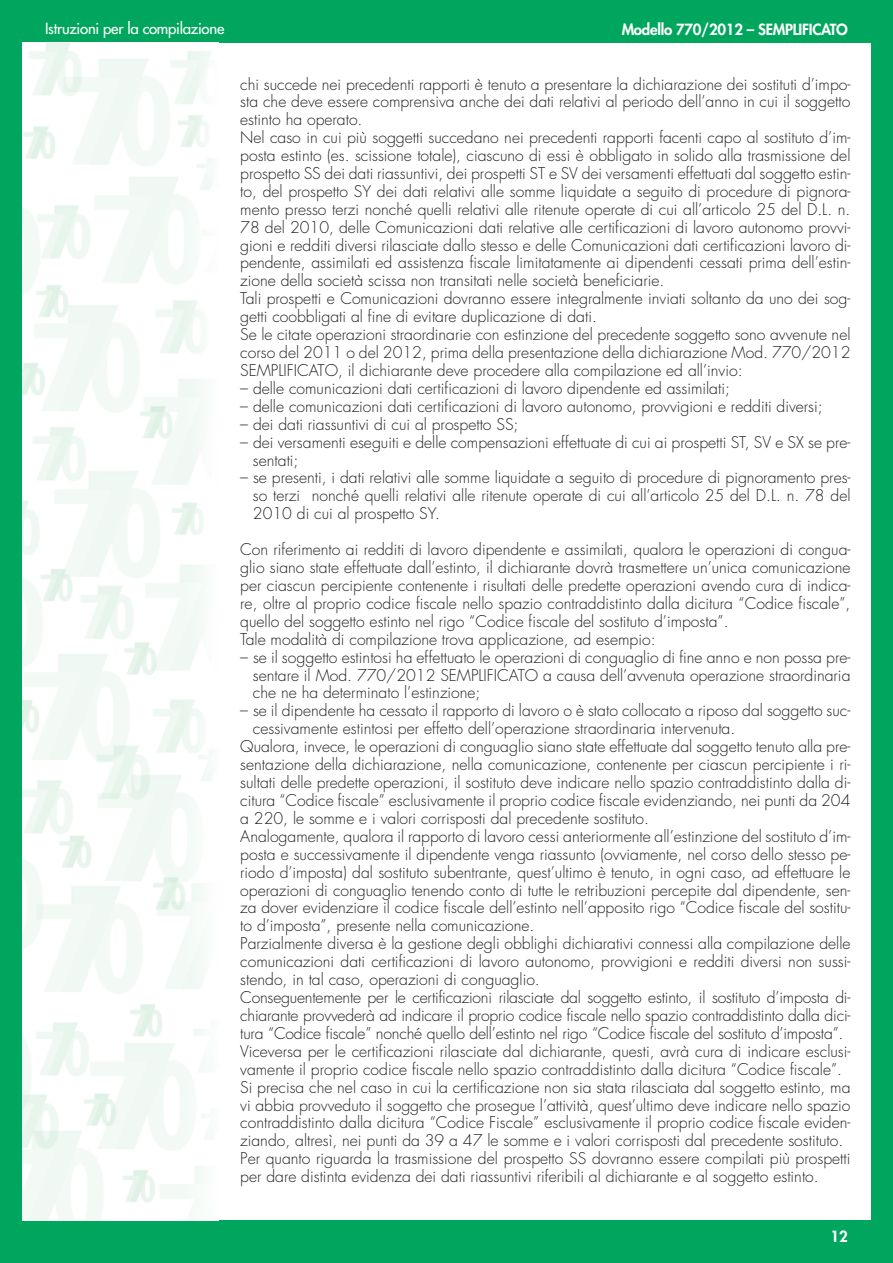
<style>
.page{position:relative;width:893px;height:1263px;background:#fff}
.page>*{position:absolute;margin:0;border:0;box-sizing:border-box;transform-origin:0 0}
.t1{font:300 15.75px/17.9px "Futura";color:#231f20}
.t2{font:800 15px "Futura";letter-spacing:-.015em;color:#fff}
.t3{font:15px "Futura";letter-spacing:-.015em;color:#fff}
</style>
<div class="page">
<div style="left:0;top:0;width:893px;height:43px;background:#00a65e"></div>
<div style="left:0;top:43px;width:21px;height:1220px;background:#00a65e"></div>
<div style="left:872px;top:43px;width:21px;height:1177px;background:#00a65e"></div>
<div style="left:0;top:1220px;width:893px;height:43px;background:#00a65e"></div>
<img style="left:22px;top:44px;width:190px;height:1176px">
<p class="t3" style="left:45px;top:21px;width:181px">Istruzioni per la compilazione</p>
<p class="t2" style="left:622px;top:23px;width:228px">Modello 770/2012 – SEMPLIFICATO</p>
<p class="t1" style="left:240px;top:76px;width:612px">chi succede nei precedenti rapporti è tenuto a presentare la dichiarazione dei sostituti d’impo&shy;sta che deve essere comprensiva anche dei dati relativi al periodo dell’anno in cui il soggetto estinto ha operato.<br>Nel caso in cui più soggetti succedano nei precedenti rapporti facenti capo al sostituto d’im&shy;posta estinto (es. scissione totale), ciascuno di essi è obbligato in solido alla trasmissione del prospetto SS dei dati riassuntivi, dei prospetti ST e SV dei versamenti effettuati dal soggetto estin&shy;to, del prospetto SY dei dati relativi alle somme liquidate a seguito di procedure di pignora&shy;mento presso terzi nonché quelli relativi alle ritenute operate di cui all’articolo 25 del D.L. n.<br>78 del 2010, delle Comunicazioni dati relative alle certificazioni di lavoro autonomo provvi&shy;gioni e redditi diversi rilasciate dallo stesso e delle Comunicazioni dati certificazioni lavoro di&shy;pendente, assimilati ed assistenza fiscale limitatamente ai dipendenti cessati prima dell’estin&shy;zione della società scissa non transitati nelle società beneficiarie.<br>Tali prospetti e Comunicazioni dovranno essere integralmente inviati soltanto da uno dei sog&shy;getti coobbligati al fine di evitare duplicazione di dati.<br>Se le citate operazioni straordinarie con estinzione del precedente soggetto sono avvenute nel corso del 2011 o del 2012, prima della presentazione della dichiarazione Mod. 770/2012<br>SEMPLIFICATO, il dichiarante deve procedere alla compilazione ed all’invio:</p>
<p class="t1" style="left:240px;top:381px;width:491px">– delle comunicazioni dati certificazioni di lavoro dipendente ed assimilati;</p>
<p class="t1" style="left:240px;top:398px;width:584px">– delle comunicazioni dati certificazioni di lavoro autonomo, provvigioni e redditi diversi;</p>
<p class="t1" style="left:240px;top:416px;width:280px">– dei dati riassuntivi di cui al prospetto SS;</p>
<p class="t1" style="left:253px;top:434px;width:599px;text-indent:-13px">– dei versamenti eseguiti e delle compensazioni effettuate di cui ai prospetti ST, SV e SX se pre&shy;sentati;</p>
<p class="t1" style="left:253px;top:470px;width:599px;text-align:justify;text-indent:-13px">– se presenti, i dati relativi alle somme liquidate a seguito di procedure di pignoramento pres&shy;so terzi nonché quelli relativi alle ritenute operate di cui all’articolo 25 del D.L. n. 78 del 2010 di cui al prospetto SY.</p>
<p class="t1" style="left:240px;top:542px;width:612px">Con riferimento ai redditi di lavoro dipendente e assimilati, qualora le operazioni di congua&shy;glio siano state effettuate dall’estinto, il dichiarante dovrà trasmettere un’unica comunicazione per ciascun percipiente contenente i risultati delle predette operazioni avendo cura di indica&shy;re, oltre al proprio codice fiscale nello spazio contraddistinto dalla dicitura “Codice fiscale”, quello del soggetto estinto nel rigo “Codice fiscale del sostituto d’imposta”.<br>Tale modalità di compilazione trova applicazione, ad esempio:</p>
<p class="t1" style="left:253px;top:649px;width:599px;text-align:justify;text-indent:-13px">– se il soggetto estintosi ha effettuato le operazioni di conguaglio di fine anno e non possa pre&shy;sentare il Mod. 770/2012 SEMPLIFICATO a causa dell’avvenuta operazione straordinaria che ne ha determinato l’estinzione;</p>
<p class="t1" style="left:240px;top:703px;width:612px">– se il dipendente ha cessato il rapporto di lavoro o è stato collocato a riposo dal soggetto suc-</p>
<p class="t1" style="left:253px;top:721px;width:484px">cessivamente estintosi per effetto dell’operazione straordinaria intervenuta.</p>
<p class="t1" style="left:240px;top:739px;width:612px">Qualora, invece, le operazioni di conguaglio siano state effettuate dal soggetto tenuto alla pre-</p>
<p class="t1" style="left:240px;top:757px;width:612px">sentazione della dichiarazione, nella comunicazione, contenente per ciascun percipiente i ri-</p>
<p class="t1" style="left:240px;top:775px;width:612px">sultati delle predette operazioni, il sostituto deve indicare nello spazio contraddistinto dalla di-</p>
<p class="t1" style="left:240px;top:793px;width:612px">citura “Codice fiscale” esclusivamente il proprio codice fiscale evidenziando, nei punti da 204</p>
<p class="t1" style="left:240px;top:810px;width:410px">a 220, le somme e i valori corrisposti dal precedente sostituto.</p>
<p class="t1" style="left:240px;top:828px;width:612px">Analogamente, qualora il rapporto di lavoro cessi anteriormente all’estinzione del sostituto d’im-</p>
<p class="t1" style="left:240px;top:846px;width:612px">posta e successivamente il dipendente venga riassunto (ovviamente, nel corso dello stesso pe-</p>
<p class="t1" style="left:240px;top:864px;width:612px">riodo d’imposta) dal sostituto subentrante, quest’ultimo è tenuto, in ogni caso, ad effettuare le</p>
<p class="t1" style="left:240px;top:882px;width:612px">operazioni di conguaglio tenendo conto di tutte le retribuzioni percepite dal dipendente, sen-</p>
<p class="t1" style="left:240px;top:900px;width:612px">za dover evidenziare il codice fiscale dell’estinto nell’apposito rigo “Codice fiscale del sostitu-</p>
<p class="t1" style="left:240px;top:918px;width:296px">to d’imposta”, presente nella comunicazione.</p>
<p class="t1" style="left:240px;top:936px;width:612px">Parzialmente diversa è la gestione degli obblighi dichiarativi connessi alla compilazione delle</p>
<p class="t1" style="left:240px;top:954px;width:612px">comunicazioni dati certificazioni di lavoro autonomo, provvigioni e redditi diversi non sussi-</p>
<p class="t1" style="left:240px;top:972px;width:301px">stendo, in tal caso, operazioni di conguaglio.</p>
<p class="t1" style="left:240px;top:990px;width:612px">Conseguentemente per le certificazioni rilasciate dal soggetto estinto, il sostituto d’imposta di-</p>
<p class="t1" style="left:240px;top:1008px;width:612px">chiarante provvederà ad indicare il proprio codice fiscale nello spazio contraddistinto dalla dici-</p>
<p class="t1" style="left:240px;top:1025px;width:605px">tura “Codice fiscale” nonché quello dell’estinto nel rigo “Codice fiscale del sostituto d’imposta”.</p>
<p class="t1" style="left:240px;top:1043px;width:612px">Viceversa per le certificazioni rilasciate dal dichiarante, questi, avrà cura di indicare esclusi-</p>
<p class="t1" style="left:240px;top:1061px;width:603px">vamente il proprio codice fiscale nello spazio contraddistinto dalla dicitura “Codice fiscale”.</p>
<p class="t1" style="left:240px;top:1079px;width:612px">Si precisa che nel caso in cui la certificazione non sia stata rilasciata dal soggetto estinto, ma</p>
<p class="t1" style="left:240px;top:1097px;width:612px">vi abbia provveduto il soggetto che prosegue l’attività, quest’ultimo deve indicare nello spazio</p>
<p class="t1" style="left:240px;top:1115px;width:612px">contraddistinto dalla dicitura “Codice Fiscale” esclusivamente il proprio codice fiscale eviden-</p>
<p class="t1" style="left:240px;top:1133px;width:604px">ziando, altresì, nei punti da 39 a 47 le somme e i valori corrisposti dal precedente sostituto.</p>
<p class="t1" style="left:240px;top:1151px;width:612px">Per quanto riguarda la trasmissione del prospetto SS dovranno essere compilati più prospetti</p>
<p class="t1" style="left:240px;top:1169px;width:580px">per dare distinta evidenza dei dati riassuntivi riferibili al dichiarante e al soggetto estinto.</p>
<p class="t2" style="left:831px;top:1229px;width:19px">12</p>
</div>
